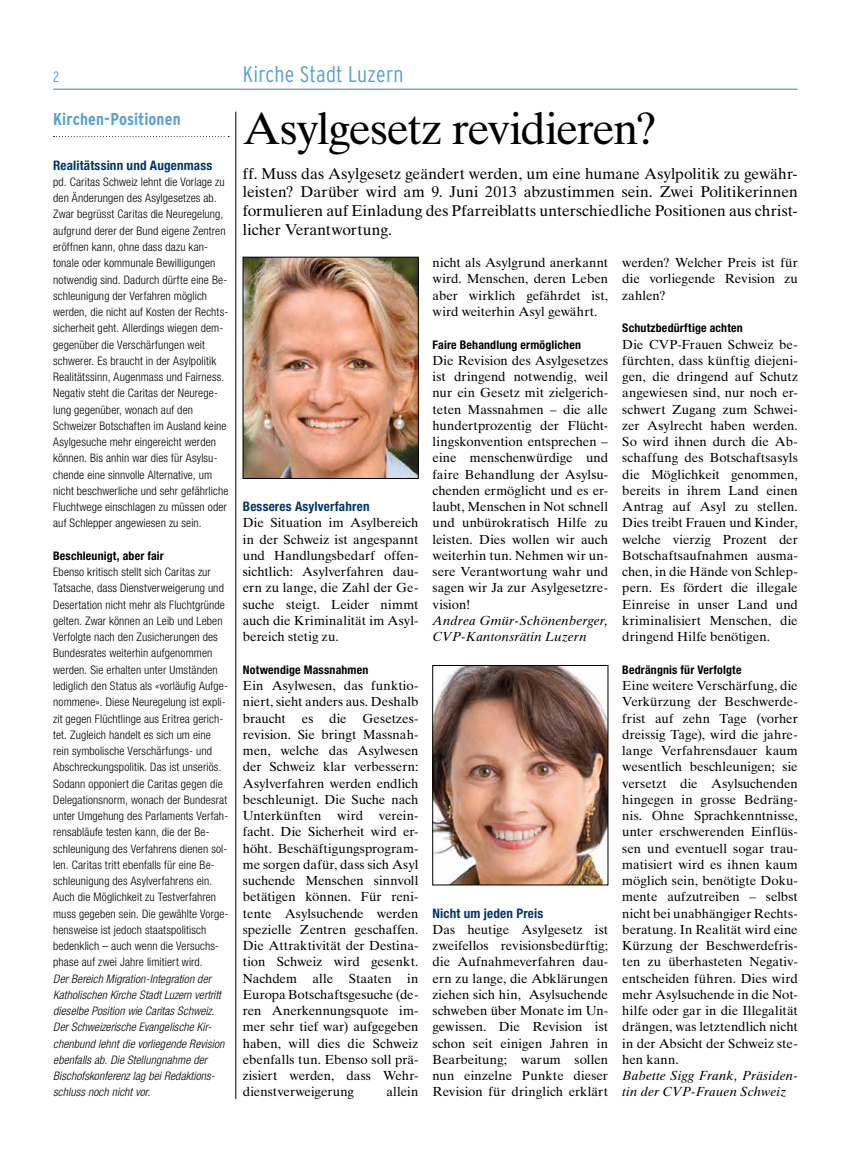
<style>
.page{position:relative;width:851px;height:1170px;background:#fff}
.page>*{position:absolute;margin:0;border:0;box-sizing:border-box;transform-origin:0 0}
.t1{font:45px "Times Ten LT Std";letter-spacing:-.035em;color:#000}
.t2{font:300 condensed 22.5px "Interstate";letter-spacing:.01em;color:#56a0d3}
.t3{font:700 condensed 17.12px "Interstate";letter-spacing:.005em;color:#56a0d3}
.t4{font:15.62px/18.8px "Times Ten LT Std";letter-spacing:-.005em;color:#000;text-align:justify}
.t5{font:300 condensed 15px "Interstate";color:#56a0d3}
.t6{font:13.12px/16.2px "Times Ten LT Std";color:#000;text-align:justify}
.t7{font:italic 13.12px/16.2px "Times Ten LT Std";letter-spacing:.01em;color:#000}
.t8{font:700 condensed 13.12px "Helvetica Neue LT Std";letter-spacing:.01em;color:#003768}
.t9{font:700 condensed 11.88px "Helvetica Neue LT Std";letter-spacing:.015em;color:#000}
.t10{font:300 condensed 11.75px/16.2px "Helvetica Neue LT Std";letter-spacing:.01em;color:#000}
.t11{font:italic 300 condensed 11.75px/16.2px "Helvetica Neue LT Std";letter-spacing:.01em;color:#000}
</style>
<div class="page">
<hr style="left:235px;top:112px;width:1px;height:986px;background:#000">
<hr style="left:53px;top:89px;width:744px;height:1px;background:#56a0d3">
<svg style="left:54px;top:136px;width:175px;height:1px"></svg>
<img style="left:245px;top:259px;width:171px;height:217px">
<img style="left:434px;top:667px;width:172px;height:216px">
<div style="left:432px;top:665px;width:176px;height:220px;border:1px solid #000"></div>
<p class="t5" style="left:53px;top:68px;width:8px">2</p>
<h2 class="t2" style="left:243px;top:62px;width:162px">Kirche Stadt Luzern</h2>
<h3 class="t3" style="left:53px;top:110px;width:129px">Kirchen-Positionen</h3>
<p class="t8" style="left:53px;top:157px;width:160px">Realitätssinn und Augenmass</p>
<p class="t10" style="left:53px;top:173px;width:177px">pd. Caritas Schweiz lehnt die Vorlage zu den Änderungen des Asylgesetzes ab.<br>Zwar begrüsst Caritas die Neuregelung, aufgrund derer der Bund eigene Zentren eröffnen kann, ohne dass dazu kan&shy;tonale oder kommunale Bewilligungen notwendig sind. Dadurch dürfte eine Be&shy;schleunigung der Verfahren möglich werden, die nicht auf Kosten der Rechts&shy;sicherheit geht. Allerdings wiegen dem&shy;gegenüber die Verschärfungen weit schwerer. Es braucht in der Asylpolitik Realitätssinn, Augenmass und Fairness.<br>Negativ steht die Caritas der Neurege&shy;lung gegenüber, wonach auf den Schweizer Botschaften im Ausland keine Asylgesuche mehr eingereicht werden können. Bis anhin war dies für Asylsu&shy;chende eine sinnvolle Alternative, um nicht beschwerliche und sehr gefährliche Fluchtwege einschlagen zu müssen oder auf Schlepper angewiesen zu sein.</p>
<p class="t9" style="left:53px;top:548px;width:112px">Beschleunigt, aber fair</p>
<p class="t10" style="left:53px;top:563px;width:177px">Ebenso kritisch stellt sich Caritas zur Tatsache, dass Dienstverweigerung und Desertation nicht mehr als Fluchtgründe gelten. Zwar können an Leib und Leben Verfolgte nach den Zusicherungen des Bundesrates weiterhin aufgenommen werden. Sie erhalten unter Umständen lediglich den Status als «vorläufig Aufge&shy;nommene». Diese Neuregelung ist expli&shy;zit gegen Flüchtlinge aus Eritrea gerich&shy;tet. Zugleich handelt es sich um eine rein symbolische Verschärfungs- und Abschreckungspolitik. Das ist unseriös.<br>Sodann opponiert die Caritas gegen die Delegationsnorm, wonach der Bundesrat unter Umgehung des Parlaments Verfah&shy;rensabläufe testen kann, die der Be&shy;schleunigung des Verfahrens dienen sol&shy;len. Caritas tritt ebenfalls für eine Be&shy;schleunigung des Asylverfahrens ein.<br>Auch die Möglichkeit zu Testverfahren muss gegeben sein. Die gewählte Vorge&shy;hensweise ist jedoch staatspolitisch bedenklich – auch wenn die Versuchs&shy;phase auf zwei Jahre limitiert wird.</p>
<p class="t11" style="left:53px;top:970px;width:173px">Der Bereich Migration-Integration der Katholischen Kirche Stadt Luzern vertritt dieselbe Position wie Caritas Schweiz.<br>Der Schweizerische Evangelische Kir&shy;chenbund lehnt die vorliegende Revision ebenfalls ab. Die Stellungnahme der Bischofskonferenz lag bei Redaktions&shy;schluss noch nicht vor.</p>
<h1 class="t1" style="left:243px;top:102px;width:416px">Asylgesetz revidieren?</h1>
<p class="t4" style="left:243px;top:164px;width:556px">ff. Muss das Asylgesetz geändert werden, um eine humane Asylpolitik zu gewähr&shy;leisten? Darüber wird am 9. Juni 2013 abzustimmen sein. Zwei Politikerinnen formulieren auf Einladung des Pfarreiblatts unterschiedliche Positionen aus christ&shy;licher Verantwortung.</p>
<p class="t6" style="left:622px;top:254px;width:177px">werden? Welcher Preis ist für die vorliegende Revision zu zahlen?</p>
<p class="t9" style="left:622px;top:321px;width:122px">Schutzbedürftige achten</p>
<p class="t6" style="left:622px;top:336px;width:177px">Die CVP-Frauen Schweiz be&shy;fürchten, dass künftig diejeni&shy;gen, die dringend auf Schutz angewiesen sind, nur noch er&shy;schwert Zugang zum Schwei&shy;zer Asylrecht haben werden.<br>So wird ihnen durch die Ab&shy;schaffung des Botschaftsasyls die Möglichkeit genommen, bereits in ihrem Land einen Antrag auf Asyl zu stellen.<br>Dies treibt Frauen und Kinder, welche vierzig Prozent der Botschaftsaufnahmen ausma&shy;chen, in die Hände von Schlep&shy;pern. Es fördert die illegale Einreise in unser Land und kriminalisiert Menschen, die dringend Hilfe benötigen.</p>
<p class="t9" style="left:622px;top:662px;width:121px">Bedrängnis für Verfolgte</p>
<p class="t6" style="left:622px;top:677px;width:177px">Eine weitere Verschärfung, die Verkürzung der Beschwerde&shy;frist auf zehn Tage (vorher dreissig Tage), wird die jahre&shy;lange Verfahrensdauer kaum wesentlich beschleunigen; sie versetzt die Asylsuchenden hingegen in grosse Bedräng&shy;nis. Ohne Sprachkenntnisse, unter erschwerenden Einflüs&shy;sen und eventuell sogar trau&shy;matisiert wird es ihnen kaum möglich sein, benötigte Doku&shy;mente aufzutreiben – selbst nicht bei unabhängiger Rechts&shy;beratung. In Realität wird eine Kürzung der Beschwerdefris&shy;ten zu überhasteten Negativ&shy;entscheiden führen. Dies wird mehr Asylsuchende in die Not&shy;hilfe oder gar in die Illegalität drängen, was letztendlich nicht in der Absicht der Schweiz ste&shy;hen kann.</p>
<p class="t7" style="left:622px;top:1067px;width:177px">Babette Sigg Frank, Präsiden&shy;tin der CVP-Frauen Schweiz</p>
<p class="t6" style="left:432px;top:254px;width:177px">nicht als Asylgrund anerkannt wird. Menschen, deren Leben aber wirklich gefährdet ist, wird weiterhin Asyl gewährt.</p>
<p class="t9" style="left:432px;top:337px;width:150px">Faire Behandlung ermöglichen</p>
<p class="t6" style="left:432px;top:352px;width:177px">Die Revision des Asylgesetzes ist dringend notwendig, weil nur ein Gesetz mit zielgerich&shy;teten Massnahmen – die alle hundertprozentig der Flücht&shy;lingskonvention entsprechen – eine menschenwürdige und faire Behandlung der Asylsu&shy;chenden ermöglicht und es er&shy;laubt, Menschen in Not schnell und unbürokratisch Hilfe zu leisten. Dies wollen wir auch weiterhin tun. Nehmen wir un&shy;sere Verantwortung wahr und sagen wir Ja zur Asylgesetzre&shy;vision!</p>
<p class="t7" style="left:432px;top:612px;width:177px">Andrea Gmür-Schönenberger,<br>CVP-Kantonsrätin Luzern</p>
<p class="t8" style="left:243px;top:498px;width:128px">Besseres Asylverfahren</p>
<p class="t6" style="left:243px;top:514px;width:177px">Die Situation im Asylbereich in der Schweiz ist angespannt und Handlungsbedarf offen&shy;sichtlich: Asylverfahren dau&shy;ern zu lange, die Zahl der Ge&shy;suche steigt. Leider nimmt auch die Kriminalität im Asyl&shy;bereich stetig zu.</p>
<p class="t9" style="left:243px;top:662px;width:127px">Notwendige Massnahmen</p>
<p class="t6" style="left:243px;top:677px;width:177px">Ein Asylwesen, das funktio&shy;niert, sieht anders aus. Deshalb braucht es die Gesetzes&shy;revision. Sie bringt Massnah&shy;men, welche das Asylwesen der Schweiz klar verbessern:<br>Asylverfahren werden endlich beschleunigt. Die Suche nach Unterkünften wird verein&shy;facht. Die Sicherheit wird er&shy;höht. Beschäftigungsprogram&shy;me sorgen dafür, dass sich Asyl suchende Menschen sinnvoll betätigen können. Für reni&shy;tente Asylsuchende werden spezielle Zentren geschaffen.<br>Die Attraktivität der Destina&shy;tion Schweiz wird gesenkt.<br>Nachdem alle Staaten in Europa Botschaftsgesuche (de&shy;ren Anerkennungsquote im&shy;mer sehr tief war) aufgegeben haben, will dies die Schweiz ebenfalls tun. Ebenso soll prä&shy;zisiert werden, dass Wehr&shy;dienstverweigerung</p>
<p class="t8" style="left:432px;top:904px;width:112px">Nicht um jeden Preis</p>
<p class="t6" style="left:432px;top:921px;width:177px">Das heutige Asylgesetz ist zweifellos revisionsbedürftig; die Aufnahmeverfahren dau&shy;ern zu lange, die Abklärungen ziehen sich hin, Asylsuchende schweben über Monate im Un&shy;gewissen. Die Revision ist schon seit einigen Jahren in Bearbeitung; warum sollen nun einzelne Punkte dieser Revision für dringlich erklärt</p>
<p class="t6" style="left:386px;top:1083px;width:33px">allein</p>
</div>
